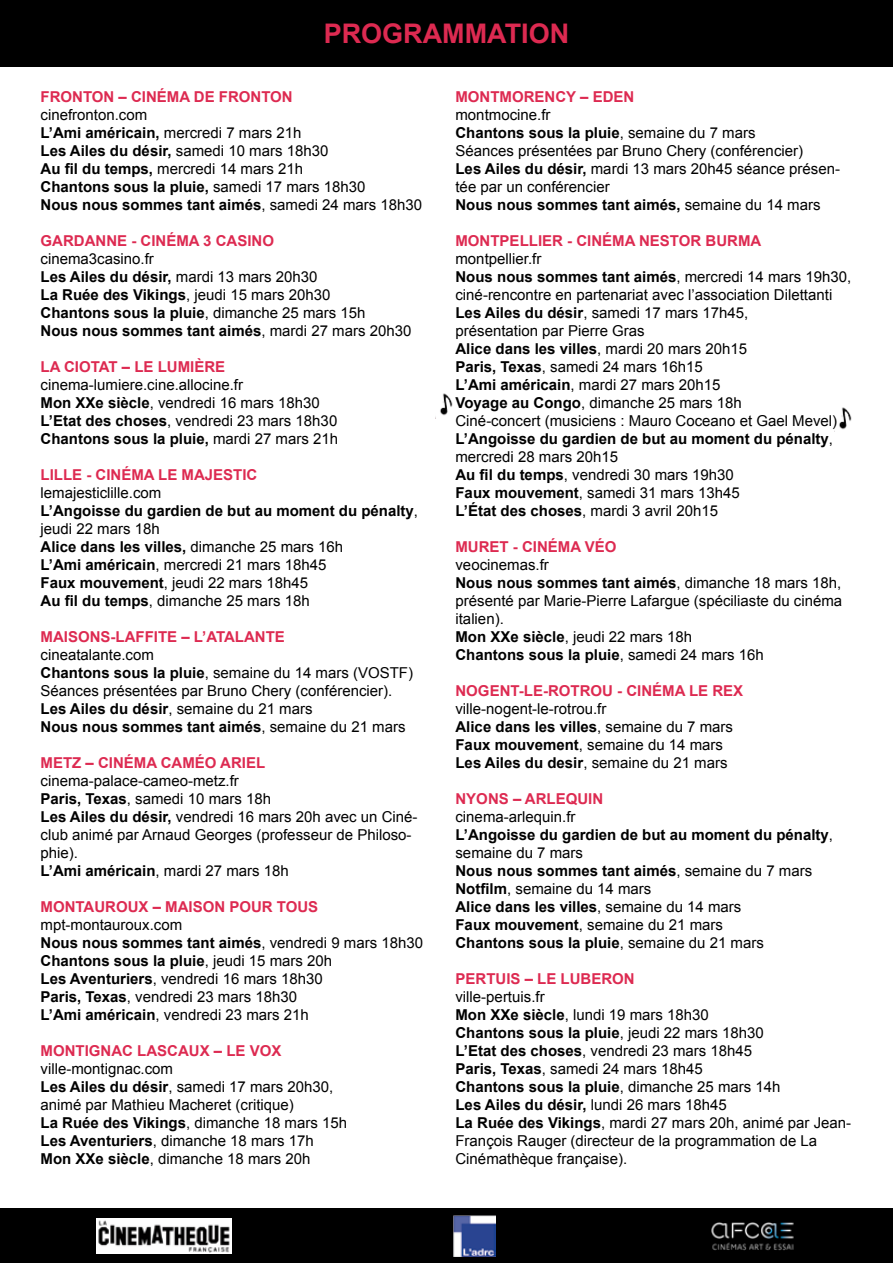
<style>
.page{position:relative;width:893px;height:1263px;background:#fff}
.page>*{position:absolute;margin:0;border:0;box-sizing:border-box;transform-origin:0 0}
.t1{font:700 27px "Arial";color:#dd2a51}
.t2{font:15px/18px "Arial";color:#000}
.t3{font:700 15px "Arial";color:#dd2a51}
.t4{font:700 15px/18px "Arial";color:#000}
.s1{font-weight:700}
.s2{font-weight:400}
</style>
<div class="page">
<div style="left:0;top:0;width:893px;height:67px;background:#000"></div>
<img style="left:839px;top:407px;width:13px;height:23px">
<svg style="left:839px;top:414px;width:3px;height:5px"></svg>
<img style="left:440px;top:393px;width:13px;height:23px">
<svg style="left:440px;top:400px;width:3px;height:5px"></svg>
<div style="left:1px;top:1209px;width:892px;height:54px;background:#000"></div>
<img style="left:96px;top:1219px;width:136px;height:34px">
<img style="left:454px;top:1215px;width:41px;height:42px">
<img style="left:711px;top:1222px;width:83px;height:29px">
<h1 class="t1" style="left:324px;top:16px;width:247px">PROGRAMMATION</h1>
<p class="t3" style="left:41px;top:86px;width:254px">FRONTON – CINÉMA DE FRONTON</p>
<p class="t2" style="left:41px;top:106px;width:383px">cinefronton.com<br><span class="s1">L’Ami américain,</span> mercredi 7 mars 21h<br><span class="s1">Les Ailes du désir,</span> samedi 10 mars 18h30<br><span class="s1">Au fil du temps,</span> mercredi 14 mars 21h<br><span class="s1">Chantons sous la pluie,</span> samedi 17 mars 18h30<br><span class="s1">Nous nous sommes tant aimés</span>, samedi 24 mars 18h30</p>
<p class="t3" style="left:41px;top:230px;width:235px">GARDANNE - CINÉMA 3 CASINO</p>
<p class="t2" style="left:41px;top:250px;width:372px">cinema3casino.fr<br><span class="s1">Les Ailes du désir,</span> mardi 13 mars 20h30<br><span class="s1">La Ruée des Vikings</span>, jeudi 15 mars 20h30<br><span class="s1">Chantons sous la pluie</span>, dimanche 25 mars 15h<br><span class="s1">Nous nous sommes tant aimés</span>, mardi 27 mars 20h30</p>
<p class="t3" style="left:41px;top:356px;width:186px">LA CIOTAT – LE LUMIÈRE</p>
<p class="t2" style="left:41px;top:376px;width:299px">cinema-lumiere.cine.allocine.fr<br><span class="s1">Mon XXe siècle</span>, vendredi 16 mars 18h30<br><span class="s1">L’Etat des choses</span>, vendredi 23 mars 18h30<br><span class="s1">Chantons sous la pluie,</span> mardi 27 mars 21h</p>
<p class="t3" style="left:41px;top:464px;width:218px">LILLE - CINÉMA LE MAJESTIC</p>
<p class="t2" style="left:41px;top:484px;width:379px">lemajesticlille.com<br><span class="s1">L’Angoisse du gardien de but au moment du pénalty</span>, jeudi 22 mars 18h<br><span class="s1">Alice dans les villes,</span> dimanche 25 mars 16h<br><span class="s1">L’Ami américain</span>, mercredi 21 mars 18h45<br><span class="s1">Faux mouvement</span>, jeudi 22 mars 18h45<br><span class="s1">Au fil du temps</span>, dimanche 25 mars 18h</p>
<p class="t3" style="left:41px;top:626px;width:246px">MAISONS-LAFFITE – L’ATALANTE</p>
<p class="t2" style="left:41px;top:646px;width:374px">cineatalante.com<br><span class="s1">Chantons sous la pluie</span>, semaine du 14 mars (VOSTF)<br>Séances présentées par Bruno Chery (conférencier).<br><span class="s1">Les Ailes du désir</span>, semaine du 21 mars<br><span class="s1">Nous nous sommes tant aimés</span>, semaine du 21 mars</p>
<p class="t3" style="left:41px;top:752px;width:226px">METZ – CINÉMA CAMÉO ARIEL</p>
<p class="t2" style="left:41px;top:772px;width:379px">cinema-palace-cameo-metz.fr<br><span class="s1">Paris, Texas</span>, samedi 10 mars 18h<br><span class="s1">Les Ailes du désir,</span> vendredi 16 mars 20h avec un Ciné&shy;club animé par Arnaud Georges (professeur de Philoso&shy;phie).<br><span class="s1">L’Ami américain</span>, mardi 27 mars 18h</p>
<p class="t3" style="left:41px;top:896px;width:279px">MONTAUROUX – MAISON POUR TOUS</p>
<p class="t2" style="left:41px;top:916px;width:384px">mpt-montauroux.com<br><span class="s1">Nous nous sommes tant aimés</span>, vendredi 9 mars 18h30<br><span class="s1">Chantons sous la pluie</span>, jeudi 15 mars 20h<br><span class="s1">Les Aventuriers</span>, vendredi 16 mars 18h30<br><span class="s1">Paris, Texas</span>, vendredi 23 mars 18h30<br><span class="s1">L’Ami américain</span>, vendredi 23 mars 21h</p>
<p class="t3" style="left:41px;top:1040px;width:242px">MONTIGNAC LASCAUX – LE VOX</p>
<p class="t2" style="left:41px;top:1060px;width:308px">ville-montignac.com<br><span class="s1">Les Ailes du désir</span>, samedi 17 mars 20h30, animé par Mathieu Macheret (critique)<br><span class="s1">La Ruée des Vikings</span>, dimanche 18 mars 15h <span class="s1">Les Aventuriers</span>, dimanche 18 mars 17h <span class="s1">Mon XXe siècle</span>, dimanche 18 mars 20h</p>
<p class="t3" style="left:455px;top:86px;width:180px">MONTMORENCY – EDEN</p>
<p class="t2" style="left:455px;top:106px;width:386px">montmocine.fr<br><span class="s1">Chantons sous la pluie</span>, semaine du 7 mars<br>Séances présentées par Bruno Chery (conférencier)<br><span class="s1">Les Ailes du désir,</span> mardi 13 mars 20h45 séance présen&shy;tée par un conférencier<br><span class="s1">Nous nous sommes tant aimés,</span> semaine du 14 mars</p>
<p class="t3" style="left:455px;top:230px;width:307px">MONTPELLIER - CINÉMA NESTOR BURMA</p>
<p class="t2" style="left:455px;top:250px;width:397px">montpellier.fr<br><span class="s1">Nous nous sommes tant aimés</span>, mercredi 14 mars 19h30, ciné-rencontre en partenariat avec l’association Dilettanti <span class="s1">Les Ailes du désir</span>, samedi 17 mars 17h45,<br>présentation par Pierre Gras<br><span class="s1">Alice dans les villes</span>, mardi 20 mars 20h15<br><span class="s1">Paris, Texas</span>, samedi 24 mars 16h15<br><span class="s1">L’Ami américain</span>, mardi 27 mars 20h15<br><span class="s1">Voyage au Congo</span>, dimanche 25 mars 18h<br>Ciné-concert (musiciens : Mauro Coceano et Gael Mevel)<br><span class="s1">L’Angoisse du gardien de but au moment du pénalty</span>, mercredi 28 mars 20h15<br><span class="s1">Au fil du temps</span>, vendredi 30 mars 19h30<br><span class="s1">Faux mouvement</span>, samedi 31 mars 13h45<br><span class="s1">L’État des choses</span>, mardi 3 avril 20h15</p>
<p class="t3" style="left:455px;top:536px;width:163px">MURET - CINÉMA VÉO</p>
<p class="t2" style="left:455px;top:556px;width:388px">veocinemas.fr<br><span class="s1">Nous nous sommes tant aimés</span>, dimanche 18 mars 18h, présenté par Marie-Pierre Lafargue (spéciliaste du cinéma italien).<br><span class="s1">Mon XXe siècle</span>, jeudi 22 mars 18h<br><span class="s1">Chantons sous la pluie</span>, samedi 24 mars 16h</p>
<p class="t3" style="left:455px;top:680px;width:289px">NOGENT-LE-ROTROU - CINÉMA LE REX</p>
<p class="t2" style="left:455px;top:700px;width:279px">ville-nogent-le-rotrou.fr<br><span class="s1">Alice dans les villes</span>, semaine du 7 mars <span class="s1">Faux mouvement</span>, semaine du 14 mars <span class="s1">Les Ailes du desir</span>, semaine du 21 mars</p>
<p class="t3" style="left:455px;top:788px;width:149px">NYONS – ARLEQUIN</p>
<p class="t4" style="left:455px;top:808px;width:379px"><span class="s2">cinema-arlequin.fr<br></span>L’Angoisse du gardien de but au moment du pénalty<span class="s2">, semaine du 7 mars<br></span>Nous nous sommes tant aimés<span class="s2">, semaine du 7 mars </span>Notfilm<span class="s2">, semaine du 14 mars<br></span>Alice dans les villes<span class="s2">, semaine du 14 mars<br></span>Faux mouvement<span class="s2">, semaine du 21 mars<br></span>Chantons sous la pluie<span class="s2">, semaine du 21 mars</span></p>
<p class="t3" style="left:455px;top:968px;width:181px">PERTUIS – LE LUBERON</p>
<p class="t2" style="left:455px;top:988px;width:397px">ville-pertuis.fr<br><span class="s1">Mon XXe siècle</span>, lundi 19 mars 18h30<br><span class="s1">Chantons sous la pluie</span>, jeudi 22 mars 18h30<br><span class="s1">L’Etat des choses</span>, vendredi 23 mars 18h45<br><span class="s1">Paris, Texas</span>, samedi 24 mars 18h45<br><span class="s1">Chantons sous la pluie</span>, dimanche 25 mars 14h<br><span class="s1">Les Ailes du désir,</span> lundi 26 mars 18h45<br><span class="s1">La Ruée des Vikings</span>, mardi 27 mars 20h, animé par Jean-François Rauger (directeur de la programmation de La Cinémathèque française).</p>
</div>
